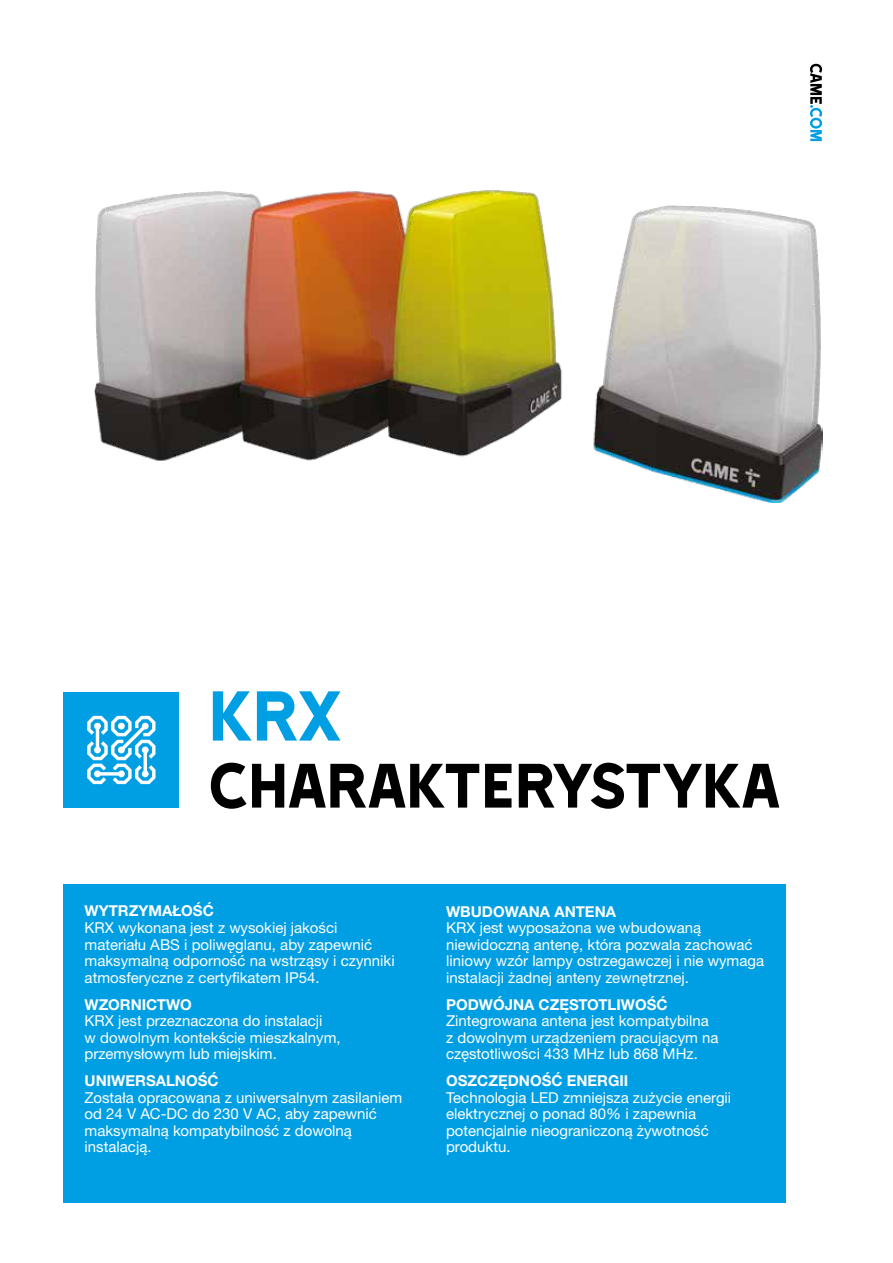
<style>
.page{position:relative;width:893px;height:1263px;background:#fff}
.page>*{position:absolute;margin:0;border:0;box-sizing:border-box;transform-origin:0 0}
.t1{font:81px "Came Type";color:#009fe3}
.t2{font:72px "Came Type";letter-spacing:-.03em;color:#000}
.t3{font:15px/16.5px "Helvetica Neue LTW1 G";color:#fff}
.t4{font:700 15px "Helvetica Neue LTW1 G";color:#fff}
</style>
<div class="page">
<img style="left:95px;top:190px;width:727px;height:313px">
<div style="left:63px;top:884px;width:723px;height:319px;background:#009fe3"></div>
<svg style="left:810px;top:64px;width:12px;height:77px"></svg>
<div style="left:63px;top:692px;width:116px;height:116px;background:#009fe3"></div>
<svg style="left:87px;top:716px;width:68px;height:68px"></svg>
<div style="left:118px;top:723px;width:7px;height:6px;background:#fff;border-radius:50%"></div>
<h1 class="t1" style="left:208px;top:673px;width:136px">KRX</h1>
<h2 class="t2" style="left:208px;top:748px;width:575px">CHARAKTERYSTYKA</h2>
<p class="t4" style="left:85px;top:902px;width:131px">WYTRZYMAŁOŚĆ</p>
<p class="t3" style="left:85px;top:919px;width:312px">KRX wykonana jest z wysokiej jakości materiału ABS i poliwęglanu, aby zapewnić maksymalną odporność na wstrząsy i czynniki atmosferyczne z certyfikatem IP54.</p>
<p class="t4" style="left:85px;top:995px;width:109px">WZORNICTWO</p>
<p class="t3" style="left:85px;top:1012px;width:258px">KRX jest przeznaczona do instalacji<br>w dowolnym kontekście mieszkalnym, przemysłowym lub miejskim.</p>
<p class="t4" style="left:85px;top:1072px;width:135px">UNIWERSALNOŚĆ</p>
<p class="t3" style="left:85px;top:1089px;width:319px">Została opracowana z uniwersalnym zasilaniem od 24 V AC-DC do 230 V AC, aby zapewnić maksymalną kompatybilność z dowolną instalacją.</p>
<p class="t4" style="left:446px;top:902px;width:171px">WBUDOWANA ANTENA</p>
<p class="t3" style="left:446px;top:919px;width:320px">KRX jest wyposażona we wbudowaną niewidoczną antenę, która pozwala zachować liniowy wzór lampy ostrzegawczej i nie wymaga instalacji żadnej anteny zewnętrznej.</p>
<p class="t4" style="left:446px;top:995px;width:223px">PODWÓJNA CZĘSTOTLIWOŚĆ</p>
<p class="t3" style="left:446px;top:1012px;width:274px">Zintegrowana antena jest kompatybilna z dowolnym urządzeniem pracującym na częstotliwości 433 MHz lub 868 MHz.</p>
<p class="t4" style="left:446px;top:1072px;width:184px">OSZCZĘDNOŚĆ ENERGII</p>
<p class="t3" style="left:446px;top:1089px;width:287px">Technologia LED zmniejsza zużycie energii elektrycznej o ponad 80% i zapewnia potencjalnie nieograniczoną żywotność produktu.</p>
</div>
